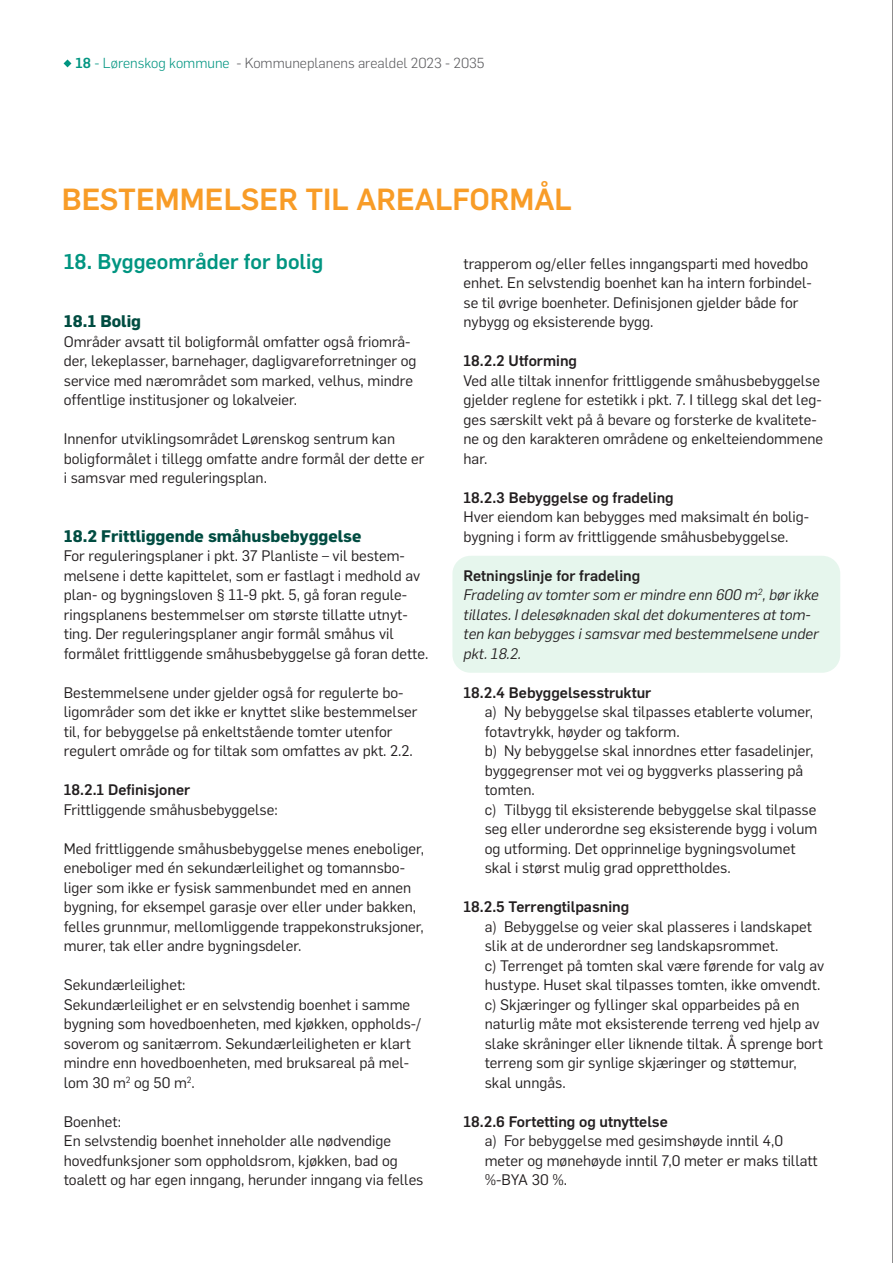
<style>
.page{position:relative;width:893px;height:1263px;background:#fff}
.page>*{position:absolute;margin:0;border:0;box-sizing:border-box;transform-origin:0 0}
.t1{font:500 30px "Flama";color:#f89c27}
.t2{font:500 21px "Flama";color:#009581}
.t3{font:700 16.5px "Flama";color:#004c41}
.t4{font:15px/19.5px "Flama";color:#231f20}
.t5{font:italic 15px/19.5px "Flama";color:#231f20}
.t6{font:500 15px "Flama";color:#231f20}
.t7{font:300 14.25px "Flama";color:#5c5c5f}
.s1{font-weight:500;color:#009581}
.s2{color:#009581}
.s3{font-weight:500;font-style:normal}
</style>
<div class="page">
<hr style="left:892px;top:0;width:1px;height:1263px;background:#231f20">
<div style="left:452px;top:556px;width:388px;height:117px;background:#e6f6ed;border-radius:18px"></div>
<svg style="left:64px;top:59px;width:7px;height:8px"></svg>
<p class="t7" style="left:75px;top:53px;width:411px"><span class="s1">18</span> <span class="s2">- Lørenskog kommune</span> - Kommuneplanens arealdel 2023 - 2035</p>
<h1 class="t1" style="left:62px;top:178px;width:511px">BESTEMMELSER TIL AREALFORMÅL</h1>
<h2 class="t2" style="left:64px;top:246px;width:261px">18. Byggeområder for bolig</h2>
<p class="t3" style="left:64px;top:311px;width:79px">18.1 Bolig</p>
<p class="t4" style="left:64px;top:330px;width:354px">Områder avsatt til boligformål omfatter også friområ&shy;der, lekeplasser, barnehager, dagligvareforretninger og service med nærområdet som marked, velhus, mindre offentlige institusjoner og lokalveier.</p>
<p class="t4" style="left:64px;top:428px;width:362px">Innenfor utviklingsområdet Lørenskog sentrum kan boligformålet i tillegg omfatte andre formål der dette er i samsvar med reguleringsplan.</p>
<p class="t3" style="left:64px;top:526px;width:299px">18.2 Frittliggende småhusbebyggelse</p>
<p class="t4" style="left:64px;top:545px;width:366px">For reguleringsplaner i pkt. 37 Planliste – vil bestem&shy;melsene i dette kapittelet, som er fastlagt i medhold av plan- og bygningsloven § 11-9 pkt. 5, gå foran regule&shy;ringsplanens bestemmelser om største tillatte utnyt&shy;ting. Der reguleringsplaner angir formål småhus vil formålet frittliggende småhusbebyggelse gå foran dette.</p>
<p class="t4" style="left:64px;top:681px;width:355px">Bestemmelsene under gjelder også for regulerte bo&shy;ligområder som det ikke er knyttet slike bestemmelser til, for bebyggelse på enkeltstående tomter utenfor regulert område og for tiltak som omfattes av pkt. 2.2.</p>
<p class="t6" style="left:64px;top:779px;width:128px">18.2.1 Definisjoner</p>
<p class="t4" style="left:64px;top:798px;width:215px">Frittliggende småhusbebyggelse:</p>
<p class="t4" style="left:64px;top:837px;width:362px">Med frittliggende småhusbebyggelse menes eneboliger, eneboliger med én sekundærleilighet og tomannsbo&shy;liger som ikke er fysisk sammenbundet med en annen bygning, for eksempel garasje over eller under bakken, felles grunnmur, mellomliggende trappekonstruksjoner, murer, tak eller andre bygningsdeler.</p>
<p class="t4" style="left:64px;top:974px;width:359px">Sekundærleilighet:<br>Sekundærleilighet er en selvstendig boenhet i samme bygning som hovedboenheten, med kjøkken, oppholds-/ soverom og sanitærrom. Sekundærleiligheten er klart mindre enn hovedboenheten, med bruksareal på mel&shy;lom 30 m<sup>2</sup> og 50 m<sup>2</sup>.</p>
<p class="t4" style="left:64px;top:1110px;width:361px">Boenhet:<br>En selvstendig boenhet inneholder alle nødvendige hovedfunksjoner som oppholdsrom, kjøkken, bad og toalett og har egen inngang, herunder inngang via felles</p>
<p class="t4" style="left:463px;top:252px;width:350px">trapperom og/eller felles inngangsparti med hovedbo enhet. En selvstendig boenhet kan ha intern forbindel&shy;se til øvrige boenheter. Definisjonen gjelder både for nybygg og eksisterende bygg.</p>
<p class="t6" style="left:463px;top:350px;width:115px">18.2.2 Utforming</p>
<p class="t4" style="left:463px;top:369px;width:361px">Ved alle tiltak innenfor frittliggende småhusbebyggelse gjelder reglene for estetikk i pkt. 7. I tillegg skal det leg&shy;ges særskilt vekt på å bevare og forsterke de kvalitete&shy;ne og den karakteren områdene og enkelteiendommene har.</p>
<p class="t6" style="left:463px;top:486px;width:212px">18.2.3 Bebyggelse og fradeling</p>
<p class="t4" style="left:463px;top:506px;width:347px">Hver eiendom kan bebygges med maksimalt én bolig&shy;bygning i form av frittliggende småhusbebyggelse.</p>
<p class="t5" style="left:463px;top:565px;width:357px"><span class="s3">Retningslinje for fradeling<br></span>Fradeling av tomter som er mindre enn 600 m<sup>2</sup>, bør ikke tillates. I delesøknaden skal det dokumenteres at tom&shy;ten kan bebygges i samsvar med bestemmelsene under pkt. 18.2.</p>
<p class="t6" style="left:463px;top:681px;width:189px">18.2.4 Bebyggelsesstruktur</p>
<p class="t4" style="left:485px;top:701px;width:334px">a) Ny bebyggelse skal tilpasses etablerte volumer, fotavtrykk, høyder og takform.<br>b) Ny bebyggelse skal innordnes etter fasadelinjer, byggegrenser mot vei og byggverks plassering på tomten.<br>c) Tilbygg til eksisterende bebyggelse skal tilpasse seg eller underordne seg eksisterende bygg i volum og utforming. Det opprinnelige bygningsvolumet skal i størst mulig grad opprettholdes.</p>
<p class="t6" style="left:463px;top:896px;width:167px">18.2.5 Terrengtilpasning</p>
<p class="t4" style="left:485px;top:915px;width:341px">a) Bebyggelse og veier skal plasseres i landskapet slik at de underordner seg landskapsrommet.<br>c) Terrenget på tomten skal være førende for valg av hustype. Huset skal tilpasses tomten, ikke omvendt. c) Skjæringer og fyllinger skal opparbeides på en naturlig måte mot eksisterende terreng ved hjelp av slake skråninger eller liknende tiltak. Å sprenge bort terreng som gir synlige skjæringer og støttemur, skal unngås.</p>
<p class="t6" style="left:463px;top:1110px;width:206px">18.2.6 Fortetting og utnyttelse</p>
<p class="t4" style="left:485px;top:1130px;width:334px">a) For bebyggelse med gesimshøyde inntil 4,0 meter og mønehøyde inntil 7,0 meter er maks tillatt %-BYA 30 %.</p>
</div>
